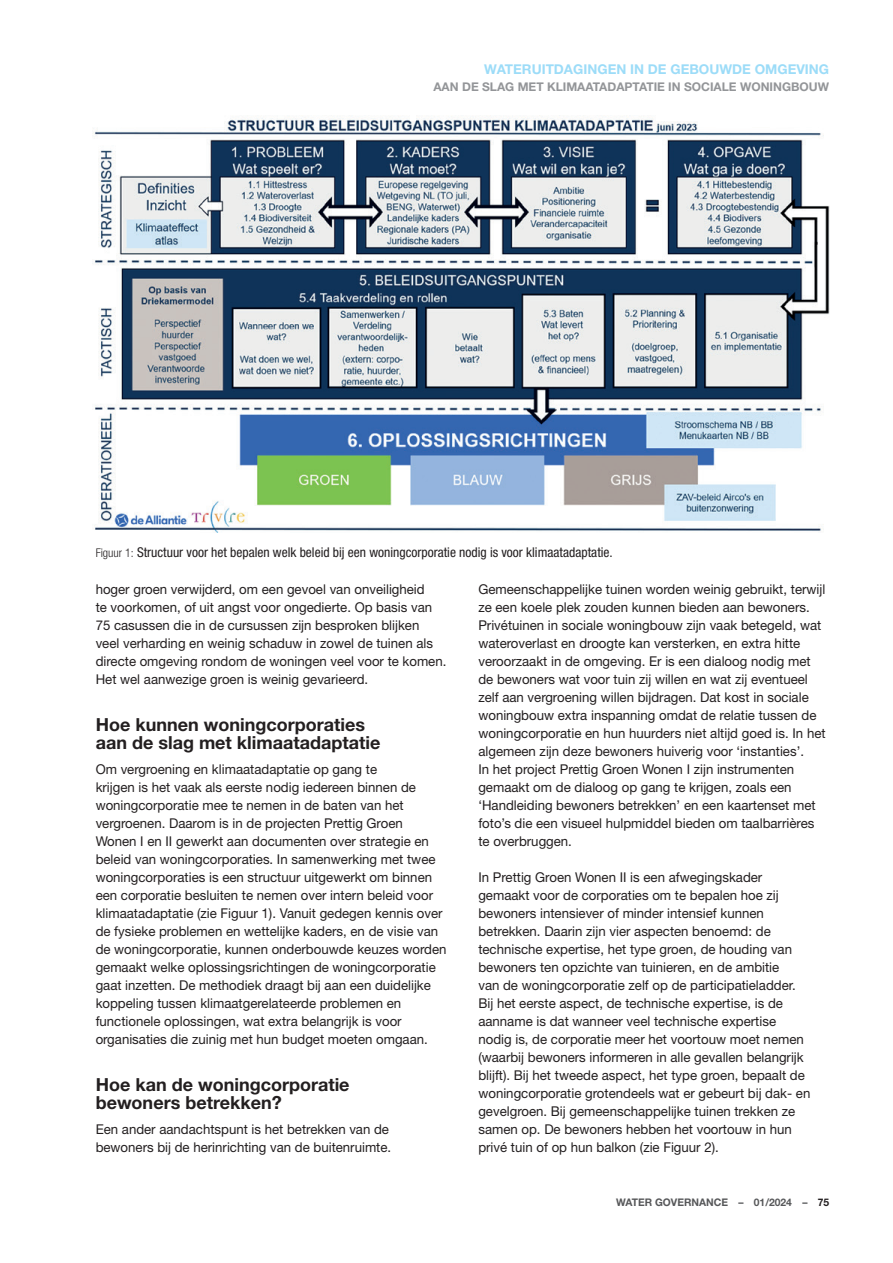
<style>
.page{position:relative;width:893px;height:1263px;background:#fff}
.page>*{position:absolute;margin:0;border:0;box-sizing:border-box;transform-origin:0 0}
.t1{font:700 18px/18px "Helvetica Neue";color:#231f20}
.t2{font:13.5px/18px "Helvetica Neue";color:#231f20}
.t3{font:condensed 13.5px "Helvetica Neue";color:#231f20}
.t4{font:700 13.5px "Helvetica Neue";color:#9cdcf8}
.t5{font:700 12px "Helvetica Neue";color:#939598}
.t6{font:700 10.5px "Helvetica Neue";color:#57585a}
.s1{font-weight:300;font-size:12px}
.s2{color:#231f20}
</style>
<div class="page">
<img style="left:93px;top:118px;width:737px;height:414px">
<p class="t4" style="left:484px;top:61px;width:346px">WATERUITDAGINGEN IN DE GEBOUWDE OMGEVING</p>
<p class="t5" style="left:433px;top:80px;width:397px">AAN DE SLAG MET KLIMAATADAPTATIE IN SOCIALE WONINGBOUW</p>
<p class="t3" style="left:96px;top:544px;width:519px"><span class="s1">Figuur 1:</span> Structuur voor het bepalen welk beleid bij een woningcorporatie nodig is voor klimaatadaptatie.</p>
<p class="t2" style="left:96px;top:580px;width:352px">hoger groen verwijderd, om een gevoel van onveiligheid<br>te voorkomen, of uit angst voor ongedierte. Op basis van 75 casussen die in de cursussen zijn besproken blijken veel verharding en weinig schaduw in zowel de tuinen als directe omgeving rondom de woningen veel voor te komen.<br>Het wel aanwezige groen is weinig gevarieerd.</p>
<h1 class="t1" style="left:96px;top:715px;width:286px">Hoe kunnen woningcorporaties aan de slag met klimaatadaptatie</h1>
<p class="t2" style="left:96px;top:760px;width:352px">Om vergroening en klimaatadaptatie op gang te<br>krijgen is het vaak als eerste nodig iedereen binnen de woningcorporatie mee te nemen in de baten van het vergroenen. Daarom is in de projecten Prettig Groen Wonen I en II gewerkt aan documenten over strategie en beleid van woningcorporaties. In samenwerking met twee woningcorporaties is een structuur uitgewerkt om binnen een corporatie besluiten te nemen over intern beleid voor klimaatadaptatie (zie Figuur 1). Vanuit gedegen kennis over de fysieke problemen en wettelijke kaders, en de visie van de woningcorporatie, kunnen onderbouwde keuzes worden gemaakt welke oplossingsrichtingen de woningcorporatie gaat inzetten. De methodiek draagt bij aan een duidelijke koppeling tussen klimaatgerelateerde problemen en functionele oplossingen, wat extra belangrijk is voor organisaties die zuinig met hun budget moeten omgaan.</p>
<h1 class="t1" style="left:96px;top:1075px;width:255px">Hoe kan de woningcorporatie bewoners betrekken?</h1>
<p class="t2" style="left:96px;top:1120px;width:297px">Een ander aandachtspunt is het betrekken van de bewoners bij de herinrichting van de buitenruimte.</p>
<p class="t2" style="left:478px;top:580px;width:349px">Gemeenschappelijke tuinen worden weinig gebruikt, terwijl ze een koele plek zouden kunnen bieden aan bewoners.<br>Privétuinen in sociale woningbouw zijn vaak betegeld, wat wateroverlast en droogte kan versterken, en extra hitte veroorzaakt in de omgeving. Er is een dialoog nodig met de bewoners wat voor tuin zij willen en wat zij eventueel zelf aan vergroening willen bijdragen. Dat kost in sociale woningbouw extra inspanning omdat de relatie tussen de woningcorporatie en hun huurders niet altijd goed is. In het algemeen zijn deze bewoners huiverig voor ‘instanties’.<br>In het project Prettig Groen Wonen I zijn instrumenten gemaakt om de dialoog op gang te krijgen, zoals een ‘Handleiding bewoners betrekken’ en een kaartenset met foto’s die een visueel hulpmiddel bieden om taalbarrières te overbruggen.</p>
<p class="t2" style="left:478px;top:868px;width:333px">In Prettig Groen Wonen II is een afwegingskader gemaakt voor de corporaties om te bepalen hoe zij bewoners intensiever of minder intensief kunnen betrekken. Daarin zijn vier aspecten benoemd: de technische expertise, het type groen, de houding van bewoners ten opzichte van tuinieren, en de ambitie<br>van de woningcorporatie zelf op de participatieladder.<br>Bij het eerste aspect, de technische expertise, is de aanname is dat wanneer veel technische expertise nodig is, de corporatie meer het voortouw moet nemen (waarbij bewoners informeren in alle gevallen belangrijk blijft). Bij het tweede aspect, het type groen, bepaalt de woningcorporatie grotendeels wat er gebeurt bij dak- en gevelgroen. Bij gemeenschappelijke tuinen trekken ze samen op. De bewoners hebben het voortouw in hun privé tuin of op hun balkon (zie Figuur 2).</p>
<p class="t6" style="left:616px;top:1196px;width:215px">WATER GOVERNANCE – 01/2024 – <span class="s2">75</span></p>
</div>
